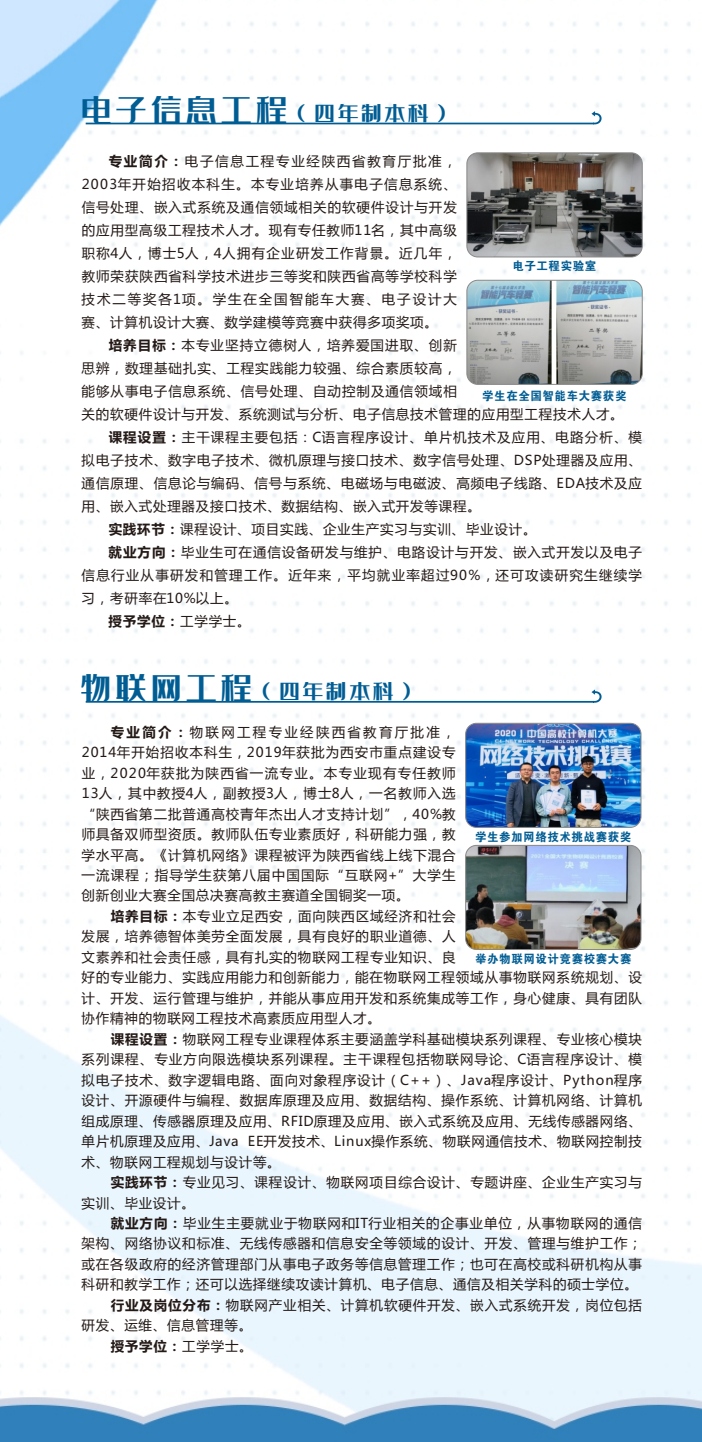
<style>
.page{position:relative;width:702px;height:1442px;background:#fff}
.page>*{position:absolute;margin:0;border:0;box-sizing:border-box;transform-origin:0 0}
.t1{font:20.65px "zihun 35 hao jindianyahei";letter-spacing:.075em;color:#005d94;scale:1.06 1}
.t2{font:13.47px/20.5px "Microsoft Ya Hei";letter-spacing:.065em;color:#231916;text-align:justify}
.t3{font:13.47px "Microsoft Ya Hei";letter-spacing:.095em;color:#231916}
.t4{font:13.47px "Microsoft Ya Hei";letter-spacing:.085em;color:#231916}
.t5{font:700 13.47px "Microsoft Ya Hei";letter-spacing:.06em;color:#231916}
.t6{font:11.9px "FZDHTK GBK1 0";letter-spacing:.055em;color:#005d94;scale:.96 1}
.s1{font-size:30.8px}
.s2{font-weight:700}
.s3{font-weight:400}
</style>
<div class="page">
<img style="left:0;top:0;width:701px;height:1442px">
<svg style="left:86px;top:111px;width:515px;height:13px"></svg>
<svg style="left:86px;top:689px;width:515px;height:14px"></svg>
<img style="left:465px;top:723px;width:175px;height:104px;border-radius:11px">
<div style="left:465px;top:723px;width:176px;height:105px;border:1px solid #898989;border-radius:11px"></div>
<img style="left:466px;top:153px;width:175px;height:104px;border-radius:11px">
<div style="left:466px;top:152px;width:176px;height:105px;border:1px solid #898989;border-radius:11px"></div>
<img style="left:466px;top:280px;width:175px;height:104px;border-radius:11px">
<div style="left:466px;top:280px;width:176px;height:105px;border:1px solid #898989;border-radius:11px"></div>
<img style="left:465px;top:845px;width:175px;height:104px;border-radius:11px">
<div style="left:465px;top:845px;width:176px;height:105px;border:1px solid #898989;border-radius:11px"></div>
<h1 class="t1" style="left:80px;top:103px;width:353px"><span class="s1">电子信息工程</span>（四年制本科）</h1>
<p class="t2" style="left:82px;top:150px;width:376px;line-height:23.1px;text-indent:27px"><span class="s2">专业简介：</span>电子信息工程专业经陕西省教育厅批准，2003年开始招收本科生。本专业培养从事电子信息系统、信号处理、嵌入式系统及通信领域相关的软硬件设计与开发的应用型高级工程技术人才。现有专任教师11名，其中高级职称4人，博士5人，4人拥有企业研发工作背景。近几年，教师荣获陕西省科学技术进步三等奖和陕西省高等学校科学技术二等奖各1项。学生在全国智能车大赛、电子设计大赛、计算机设计大赛、数学建模等竞赛中获得多项奖项。</p>
<p class="t2" style="left:109px;top:336px;width:349px"><span class="s2">培养目标：</span>本专业坚持立德树人，培养爱国进取、创新</p>
<p class="t2" style="left:82px;top:359px;width:376px">思辨，数理基础扎实、工程实践能力较强、综合素质较高，</p>
<p class="t2" style="left:82px;top:382px;width:376px">能够从事电子信息系统、信号处理、自动控制及通信领域相</p>
<p class="t2" style="left:82px;top:405px;width:543px">关的软硬件设计与开发、系统测试与分析、电子信息技术管理的应用型工程技术人才。</p>
<p class="t4" style="left:109px;top:431px;width:534px"><span class="s2">课程设置：</span>主干课程主要包括：C语言程序设计、单片机技术及应用、电路分析、模</p>
<p class="t2" style="left:82px;top:451px;width:561px">拟电子技术、数字电子技术、微机原理与接口技术、数字信号处理、DSP处理器及应用、</p>
<p class="t2" style="left:82px;top:474px;width:561px">通信原理、信息论与编码、信号与系统、电磁场与电磁波、高频电子线路、EDA技术及应</p>
<p class="t2" style="left:82px;top:497px;width:400px">用、嵌入式处理器及接口技术、数据结构、嵌入式开发等课程。</p>
<p class="t2" style="left:109px;top:520px;width:429px"><span class="s2">实践环节：</span>课程设计、项目实践、企业生产实习与实训、毕业设计。</p>
<p class="t2" style="left:109px;top:543px;width:534px"><span class="s2">就业方向：</span>毕业生可在通信设备研发与维护、电路设计与开发、嵌入式开发以及电子</p>
<p class="t3" style="left:81px;top:569px;width:561px">信息行业从事研发和管理工作。近年来，平均就业率超过90%，还可攻读研究生继续学</p>
<p class="t2" style="left:81px;top:589px;width:158px">习，考研率在10%以上。</p>
<p class="t5" style="left:109px;top:615px;width:143px">授予学位：<span class="s3">工学学士。</span></p>
<p class="t6" style="left:512px;top:260px;width:89px">电子工程实验室</p>
<p class="t6" style="left:482px;top:389px;width:152px">学生在全国智能车大赛获奖</p>
<h1 class="t1" style="left:80px;top:681px;width:320px"><span class="s1">物联网工程</span>（四年制本科）</h1>
<p class="t2" style="left:82px;top:723px;width:375px;text-indent:29px"><span class="s2">专业简介：</span>物联网工程专业经陕西省教育厅批准，2014年开始招收本科生，2019年获批为西安市重点建设专业，2020年获批为陕西省一流专业。本专业现有专任教师13人，其中教授4人，副教授3人，博士8人，一名教师入选“陕西省第二批普通高校青年杰出人才支持计划”，40%教师具备双师型资质。教师队伍专业素质好，科研能力强，教学水平高。《计算机网络》课程被评为陕西省线上线下混合一流课程；指导学生获第八届中国国际“互联网+”大学生创新创业大赛全国总决赛高教主赛道全国铜奖一项。</p>
<p class="t2" style="left:82px;top:907px;width:561px;text-align:left;text-indent:29px"><span class="s2">培养目标：</span>本专业立足西安，面向陕西区域经济和社会<br>发展，培养德智体美劳全面发展，具有良好的职业道德、人<br>文素养和社会责任感，具有扎实的物联网工程专业知识、良<br>好的专业能力、实践应用能力和创新能力，能在物联网工程领域从事物联网系统规划、设计、开发、运行管理与维护，并能从事应用开发和系统集成等工作，身心健康、具有团队协作精神的物联网工程技术高素质应用型人才。</p>
<p class="t2" style="left:81px;top:1030px;width:561px;text-indent:29px"><span class="s2">课程设置：</span>物联网工程专业课程体系主要涵盖学科基础模块系列课程、专业核心模块系列课程、专业方向限选模块系列课程。主干课程包括物联网导论、C语言程序设计、模拟电子技术、数字逻辑电路、面向对象程序设计（C++）、Java程序设计、Python程序设计、开源硬件与编程、数据库原理及应用、数据结构、操作系统、计算机网络、计算机组成原理、传感器原理及应用、RFID原理及应用、嵌入式系统及应用、无线传感器网络、单片机原理及应用、Java EE开发技术、Linux操作系统、物联网通信技术、物联网控制技术、物联网工程规划与设计等。</p>
<p class="t2" style="left:81px;top:1173px;width:561px;text-indent:29px"><span class="s2">实践环节：</span>专业见习、课程设计、物联网项目综合设计、专题讲座、企业生产实习与实训、毕业设计。</p>
<p class="t2" style="left:111px;top:1214px;width:532px"><span class="s2">就业方向：</span>毕业生主要就业于物联网和IT行业相关的企事业单位，从事物联网的通信</p>
<p class="t2" style="left:81px;top:1234px;width:561px">架构、网络协议和标准、无线传感器和信息安全等领域的设计、开发、管理与维护工作；</p>
<p class="t2" style="left:81px;top:1255px;width:561px">或在各级政府的经济管理部门从事电子政务等信息管理工作；也可在高校或科研机构从事</p>
<p class="t2" style="left:81px;top:1275px;width:557px">科研和教学工作；还可以选择继续攻读计算机、电子信息、通信及相关学科的硕士学位。</p>
<p class="t2" style="left:111px;top:1296px;width:532px"><span class="s2">行业及岗位分布：</span>物联网产业相关、计算机软硬件开发、嵌入式系统开发，岗位包括</p>
<p class="t2" style="left:81px;top:1316px;width:172px">研发、运维、信息管理等。</p>
<p class="t5" style="left:111px;top:1340px;width:143px">授予学位：<span class="s3">工学学士。</span></p>
<p class="t6" style="left:474px;top:830px;width:164px">学生参加网络技术挑战赛获奖</p>
<p class="t6" style="left:475px;top:952px;width:164px">举办物联网设计竞赛校赛大赛</p>
</div>
